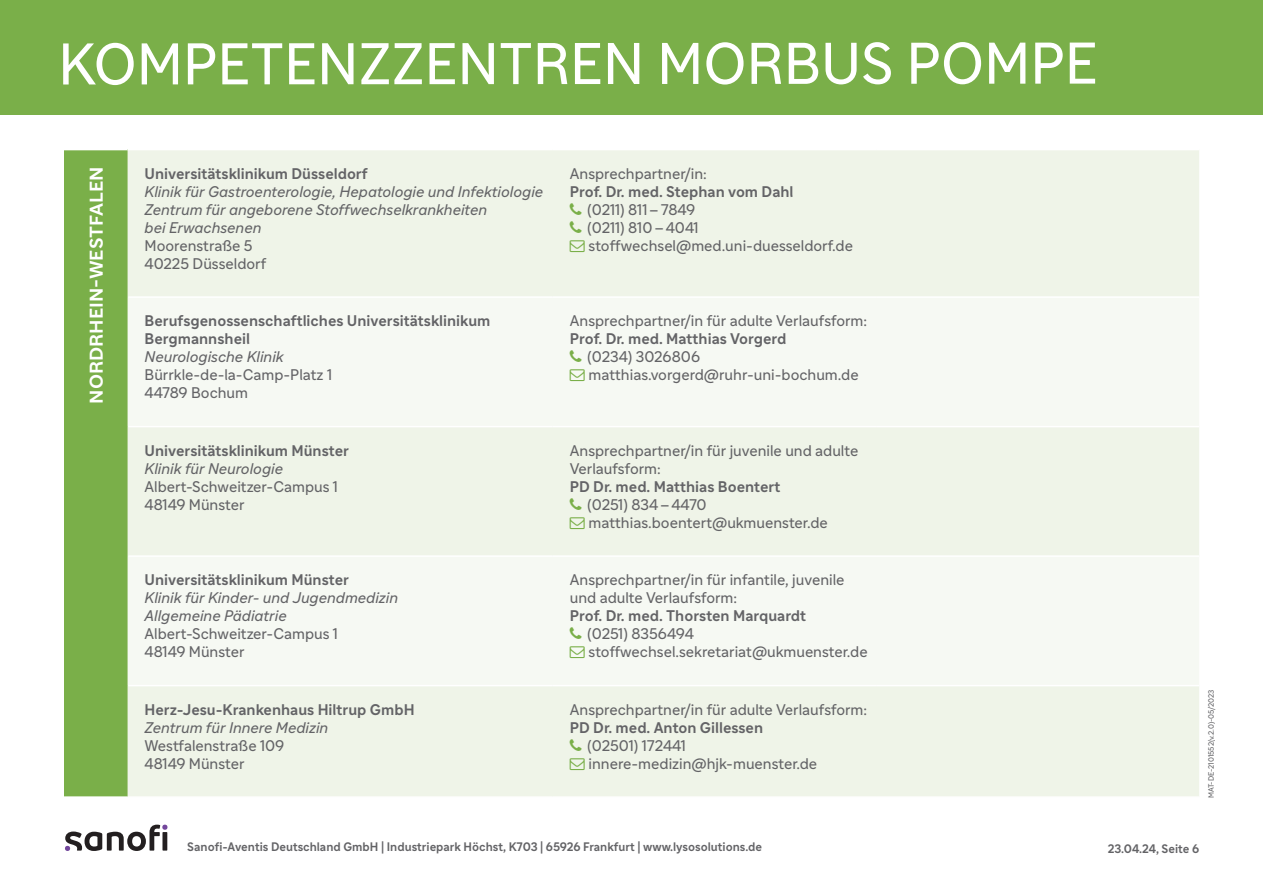
<style>
.page{position:relative;width:1263px;height:893px;background:#fff}
.page>*{position:absolute;margin:0;border:0;box-sizing:border-box;transform-origin:0 0}
.t1{font:57px "Sanofi Sans";color:#fff}
.Bundesland{font:700 18px "Sanofi Sans";color:#fff;scale:1.1 1}
.p_table{font:15px/18px "Sanofi Sans";color:#636366}
.p_table-2{font:700 15px/18px "Sanofi Sans";color:#636366}
.p_table-3{font:italic 15px/18px "Sanofi Sans";color:#636366}
.t2{font:700 12px "Sanofi Sans";color:#636366}
.t3{font:7.5px "Sanofi Sans";color:#636366}
</style>
<div class="page">
<svg style="left:65px;top:825px;width:102px;height:26px"></svg>
<div style="left:0;top:0;width:1263px;height:115px;background:#7aaf49"></div>
<div style="left:64px;top:150px;width:64px;height:647px;background:#7aaf49"></div>
<div style="left:128px;top:150px;width:1071px;height:646px;background:#eff4e8"></div>
<svg style="left:128px;top:298px;width:1071px;height:387px;fill:#f6f9f3"></svg>
<hr style="left:128px;top:296px;width:425px;height:2px;background:#fff">
<hr style="left:553px;top:296px;width:323px;height:2px;background:#fff">
<hr style="left:876px;top:296px;width:323px;height:2px;background:#fff">
<hr style="left:128px;top:426px;width:425px;height:1px;background:#fff">
<hr style="left:553px;top:426px;width:323px;height:1px;background:#fff">
<hr style="left:876px;top:426px;width:323px;height:1px;background:#fff">
<hr style="left:128px;top:555px;width:425px;height:2px;background:#fff">
<hr style="left:553px;top:555px;width:323px;height:2px;background:#fff">
<hr style="left:876px;top:555px;width:323px;height:2px;background:#fff">
<hr style="left:128px;top:685px;width:425px;height:1px;background:#fff">
<hr style="left:553px;top:685px;width:323px;height:1px;background:#fff">
<hr style="left:876px;top:685px;width:323px;height:1px;background:#fff">
<hr style="left:64px;top:796px;width:64px;height:2px;background:#fff">
<svg style="left:570px;top:203px;width:12px;height:12px"></svg>
<svg style="left:570px;top:221px;width:12px;height:12px"></svg>
<svg style="left:570px;top:240px;width:15px;height:12px"></svg>
<svg style="left:570px;top:350px;width:12px;height:12px"></svg>
<svg style="left:570px;top:369px;width:15px;height:12px"></svg>
<svg style="left:570px;top:498px;width:12px;height:12px"></svg>
<svg style="left:570px;top:517px;width:15px;height:12px"></svg>
<svg style="left:570px;top:627px;width:12px;height:12px"></svg>
<svg style="left:570px;top:646px;width:15px;height:12px"></svg>
<svg style="left:570px;top:739px;width:12px;height:12px"></svg>
<svg style="left:570px;top:758px;width:15px;height:12px"></svg>
<h1 class="t1" style="left:58px;top:29px;width:1041px">KOMPETENZZENTREN MORBUS POMPE</h1>
<p class="Bundesland" style="left:85px;top:404px;width:217px;rotate:-90deg">NORDRHEIN-WESTFALEN</p>
<p class="p_table-2" style="left:145px;top:164px;width:225px">Universitätsklinikum Düsseldorf</p>
<p class="p_table-3" style="left:145px;top:182px;width:400px">Klinik für Gastroenterologie, Hepatologie und Infektiologie</p>
<p class="p_table-3" style="left:145px;top:200px;width:344px">Zentrum für angeborene Stoffwechselkrankheiten bei Erwachsenen</p>
<p class="p_table" style="left:145px;top:236px;width:110px">Moorenstraße 5</p>
<p class="p_table" style="left:145px;top:254px;width:123px">40225 Düsseldorf</p>
<p class="p_table-2" style="left:145px;top:312px;width:347px">Berufsgenossenschaftliches Universitätsklinikum<br>Bergmannsheil</p>
<p class="p_table-3" style="left:145px;top:348px;width:141px">Neurologische Klinik</p>
<p class="p_table" style="left:145px;top:366px;width:189px">Bürrkle-de-la-Camp-Platz 1</p>
<p class="p_table" style="left:145px;top:384px;width:105px">44789 Bochum</p>
<p class="p_table-2" style="left:145px;top:441px;width:206px">Universitätsklinikum Münster</p>
<p class="p_table-3" style="left:145px;top:459px;width:140px">Klinik für Neurologie</p>
<p class="p_table" style="left:145px;top:477px;width:195px">Albert-Schweitzer-Campus 1</p>
<p class="p_table" style="left:145px;top:495px;width:102px">48149 Münster</p>
<p class="p_table-2" style="left:145px;top:571px;width:206px">Universitätsklinikum Münster</p>
<p class="p_table-3" style="left:145px;top:589px;width:255px">Klinik für Kinder- und Jugendmedizin</p>
<p class="p_table-3" style="left:145px;top:607px;width:144px">Allgemeine Pädiatrie</p>
<p class="p_table" style="left:145px;top:625px;width:195px">Albert-Schweitzer-Campus 1</p>
<p class="p_table" style="left:145px;top:643px;width:102px">48149 Münster</p>
<p class="p_table-2" style="left:145px;top:700px;width:271px">Herz-Jesu-Krankenhaus Hiltrup GmbH</p>
<p class="p_table-3" style="left:145px;top:718px;width:185px">Zentrum für Innere Medizin</p>
<p class="p_table" style="left:145px;top:736px;width:141px">Westfalenstraße 109</p>
<p class="p_table" style="left:145px;top:754px;width:102px">48149 Münster</p>
<p class="p_table" style="left:570px;top:164px;width:139px">Ansprechpartner/in:</p>
<p class="p_table-2" style="left:570px;top:182px;width:225px">Prof. Dr. med. Stephan vom Dahl</p>
<p class="p_table" style="left:587px;top:200px;width:110px">(0211) 811–7849</p>
<p class="p_table" style="left:587px;top:218px;width:113px">(0211) 810–4041</p>
<p class="p_table" style="left:589px;top:236px;width:266px">stoffwechsel@med.uni-duesseldorf.de</p>
<p class="p_table" style="left:570px;top:312px;width:299px">Ansprechpartner/in für adulte Verlaufsform:</p>
<p class="p_table-2" style="left:570px;top:330px;width:218px">Prof. Dr. med. Matthias Vorgerd</p>
<p class="p_table" style="left:587px;top:348px;width:114px">(0234) 3026806</p>
<p class="p_table" style="left:589px;top:366px;width:272px">matthias.vorgerd@ruhr-uni-bochum.de</p>
<p class="p_table" style="left:570px;top:441px;width:290px">Ansprechpartner/in für juvenile und adulte<br>Verlaufsform:</p>
<p class="p_table-2" style="left:570px;top:477px;width:212px">PD Dr. med. Matthias Boentert</p>
<p class="p_table" style="left:587px;top:495px;width:121px">(0251) 834–4470</p>
<p class="p_table" style="left:589px;top:513px;width:241px">matthias.boentert@ukmuenster.de</p>
<p class="p_table" style="left:570px;top:571px;width:276px">Ansprechpartner/in für infantile, juvenile und adulte Verlaufsform:</p>
<p class="p_table-2" style="left:570px;top:607px;width:238px">Prof. Dr. med. Thorsten Marquardt</p>
<p class="p_table" style="left:587px;top:625px;width:108px">(0251) 8356494</p>
<p class="p_table" style="left:589px;top:643px;width:281px">stoffwechsel.sekretariat@ukmuenster.de</p>
<p class="p_table" style="left:570px;top:700px;width:299px">Ansprechpartner/in für adulte Verlaufsform:</p>
<p class="p_table-2" style="left:570px;top:718px;width:195px">PD Dr. med. Anton Gillessen</p>
<p class="p_table" style="left:587px;top:736px;width:100px">(02501) 172441</p>
<p class="p_table" style="left:589px;top:754px;width:230px">innere-medizin@hjk-muenster.de</p>
<p class="t2" style="left:187px;top:839px;width:576px">Sanofi-Aventis Deutschland GmbH | Industriepark Höchst, K703 | 65926 Frankfurt | www.lysosolutions.de</p>
<p class="t3" style="left:1206px;top:798px;width:110px;rotate:-90deg">MAT-DE-2101552(v.2.0)-05/2023</p>
<p class="t2" style="left:1108px;top:841px;width:93px">23.04.24, Seite 6</p>
</div>
